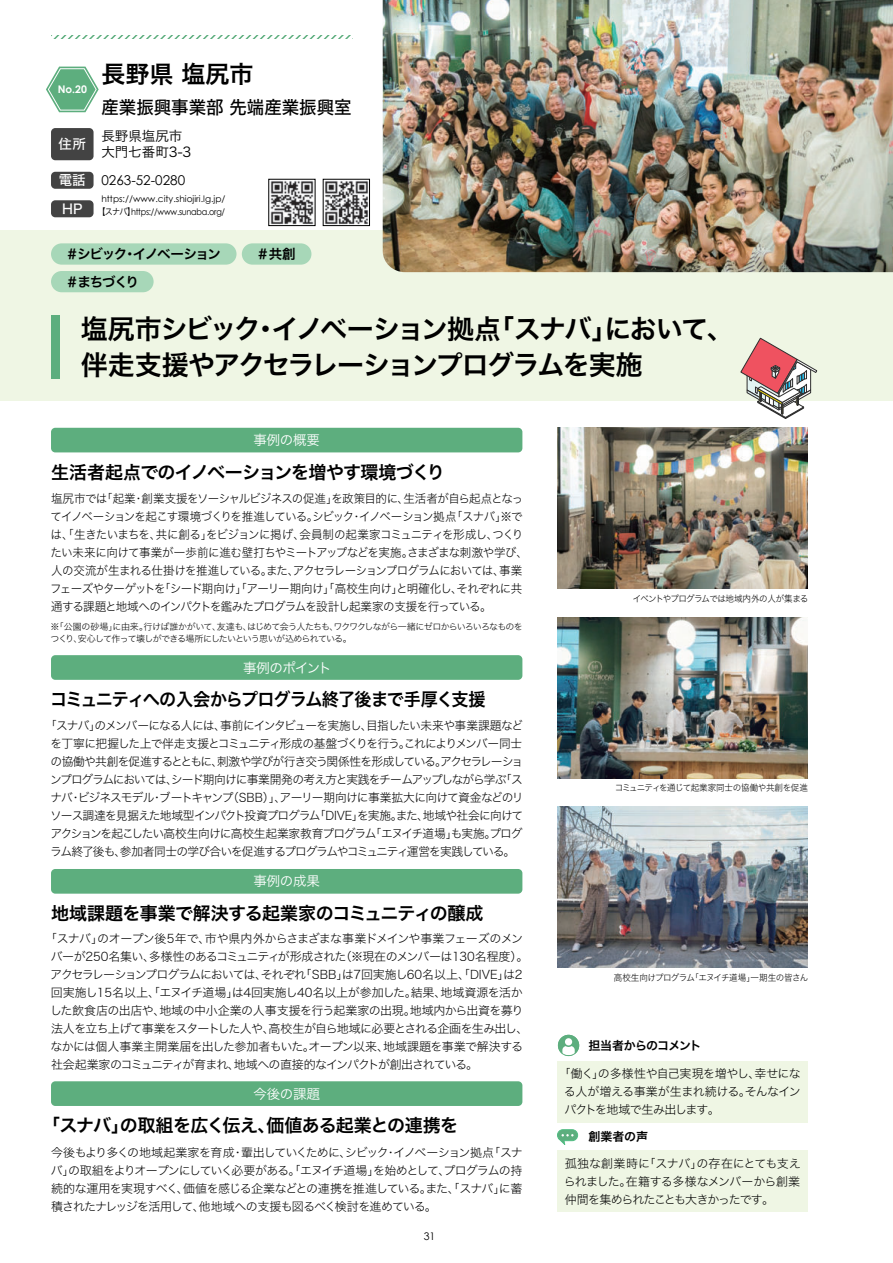
<style>
.page{position:relative;width:893px;height:1263px;background:#fff}
.page>*{position:absolute;margin:0;border:0;box-sizing:border-box;transform-origin:0 0}
.t1{font:27px/36px "Hiragino Sans W6";letter-spacing:-.06em;color:#000}
.t2{font:24px "Hiragino Sans W6";color:#000}
.t3{font:18px "Hiragino Sans W6";letter-spacing:-.04em;color:#000}
.t4{font:18px "Hiragino Sans W6";letter-spacing:-.04em;color:#000;scale:.95 1}
.t5{font:18px "Hiragino Sans W5";color:#000}
.t6{font:13.5px "Hiragino Sans W6";letter-spacing:-.09em;color:#000}
.t7{font:13.5px "Hiragino Sans W3";letter-spacing:-.03em;color:#fff}
.t8{font:13.5px "Century Gothic";color:#000}
.t9{font:13.5px/16.5px "Hiragino Sans W3";color:#000}
.t10{font:13.5px "Hiragino Sans W3";letter-spacing:-.055em;color:#fff}
.t11{font:13.5px "Hiragino Sans W5";color:#fff}
.t12{font:12px/18px "Hiragino Sans W2";letter-spacing:-.065em;color:#000;text-align:justify}
.t13{font:12px/18px "Hiragino Sans W2";letter-spacing:-.045em;color:#000}
.t14{font:12px/18px "Hiragino Sans W2";letter-spacing:-.065em;color:#000;scale:.96 1}
.t15{font:12px "Hiragino Sans W6";letter-spacing:-.07em;color:#000}
.t16{font:12px "Hiragino Sans W6";letter-spacing:-.02em;color:#000}
.t17{font:700 10.5px "Century Gothic";color:#fff}
.t18{font:10.5px "Century Gothic";color:#000}
.t19{font:9px/12px "Hiragino Sans W2";letter-spacing:-.07em;color:#000}
.t20{font:9px/12px "Century Gothic";color:#000;text-align:center}
.t21{font:9px "Hiragino Sans W2";letter-spacing:-.07em;color:#000;scale:.95 1}
.t22{font:9px "Hiragino Sans W2";letter-spacing:-.045em;color:#000;scale:.95 1}
.s1{font-family:"Hiragino Sans W5";color:#fff}
.s2{font-family:"Hiragino Sans W3"}
</style>
<div class="page">
<div style="left:557px;top:1150px;width:251px;height:62px;background:#eff6e4"></div>
<div style="left:557px;top:1060px;width:251px;height:62px;background:#eff6e4"></div>
<svg style="left:557px;top:1129px;width:21px;height:16px"></svg>
<svg style="left:558px;top:1035px;width:21px;height:21px"></svg>
<svg style="left:51px;top:36px;width:302px;height:3px"></svg>
<div style="left:0;top:230px;width:893px;height:170px;background:#eff6e4"></div>
<div style="left:51px;top:315px;width:9px;height:64px;background:#5dae7e"></div>
<div style="left:51px;top:428px;width:471px;height:24px;background:#5dae7e;border-radius:4px"></div>
<div style="left:51px;top:655px;width:471px;height:25px;background:#5dae7e;border-radius:4px"></div>
<div style="left:51px;top:869px;width:471px;height:25px;background:#5dae7e;border-radius:4px"></div>
<div style="left:51px;top:1081px;width:471px;height:25px;background:#5dae7e;border-radius:4px"></div>
<img style="left:383px;top:0;width:510px;height:272px">
<div style="left:51px;top:243px;width:186px;height:22px;background:#a7d7b8;border-radius:11px"></div>
<div style="left:242px;top:243px;width:69px;height:22px;background:#a7d7b8;border-radius:11px"></div>
<div style="left:51px;top:271px;width:103px;height:21px;background:#a7d7b8;border-radius:11px"></div>
<img style="left:271px;top:181px;width:42px;height:43px">
<img style="left:325px;top:181px;width:43px;height:43px">
<div style="left:323px;top:179px;width:47px;height:47px;border:1px solid #000"></div>
<img style="left:558px;top:617px;width:250px;height:161px">
<img style="left:558px;top:428px;width:250px;height:161px">
<img style="left:558px;top:806px;width:250px;height:161px">
<div style="left:51px;top:128px;width:43px;height:32px;background:#434343;border-radius:4px"></div>
<div style="left:51px;top:172px;width:43px;height:17px;background:#434343;border-radius:4px"></div>
<div style="left:51px;top:200px;width:43px;height:17px;background:#434343;border-radius:4px"></div>
<svg style="left:46px;top:67px;width:53px;height:45px"></svg>
<svg style="left:740px;top:337px;width:77px;height:82px"></svg>
<p class="t17" style="left:58px;top:83px;width:31px">No.20</p>
<h2 class="t2" style="left:101px;top:52px;width:153px">長野県 塩尻市</h2>
<h3 class="t5" style="left:101px;top:91px;width:252px">産業振興事業部 先端産業振興室</h3>
<p class="t9" style="left:101px;top:127px;width:92px">長野県塩尻市大門七番町3-3</p>
<p class="t11" style="left:59px;top:132px;width:29px">住所</p>
<p class="t8" style="left:59px;top:175px;width:128px"><span class="s1">電話</span> 0263-52-0280</p>
<p class="t11" style="left:62px;top:197px;width:22px">HP</p>
<p class="t20" style="left:97px;top:194px;width:130px">https://www.city.shiojiri.lg.jp/<span class="s2">【スナバ】</span>https://www.sunaba.org/</p>
<p class="t6" style="left:65px;top:242px;width:157px">＃シビック・イノベーション</p>
<p class="t6" style="left:256px;top:242px;width:41px">＃共創</p>
<p class="t6" style="left:65px;top:269px;width:75px">＃まちづくり</p>
<h1 class="t1" style="left:81px;top:310px;width:654px">塩尻市シビック・イノベーション拠点「スナバ」において、伴走支援やアクセラレーションプログラムを実施</h1>
<p class="t7" style="left:253px;top:428px;width:68px">事例の概要</p>
<h3 class="t3" style="left:51px;top:456px;width:395px">生活者起点でのイノベーションを増やす環境づくり</h3>
<p class="t14" style="left:50px;top:488px;width:499px">塩尻市では「起業・創業支援をソーシャルビジネスの促進」を政策目的に、生活者が自ら起点となってイノベーションを起こす環境づくりを推進している。シビック・イノベーション拠点「スナバ」※では、「生きたいまちを、共に創る」をビジョンに掲げ、会員制の起業家コミュニティを形成し、つくりたい未来に向けて事業が一歩前に進む壁打ちやミートアップなどを実施。さまざまな刺激や学び、人の交流が生まれる仕掛けを推進している。また、アクセラレーションプログラムにおいては、事業フェーズやターゲットを「シード期向け」「アーリー期向け」「高校生向け」と明確化し、それぞれに共通する課題と地域へのインパクトを鑑みたプログラムを設計し起業家の支援を行っている。</p>
<p class="t19" style="left:51px;top:620px;width:474px">※「公園の砂場」に由来。行けば誰かがいて、友達も、はじめて会う人たちも、ワクワクしながら一緒にゼロからいろいろなものをつくり、安心して作って壊しができる場所にしたいという思いが込められている。</p>
<p class="t10" style="left:243px;top:655px;width:90px">事例のポイント</p>
<h3 class="t4" style="left:50px;top:683px;width:460px">コミュニティへの入会からプログラム終了後まで手厚く支援</h3>
<p class="t12" style="left:45px;top:716px;width:480px;text-align:center">「スナバ」のメンバーになる人には、事前にインタビューを実施し、目指したい未来や事業課題などを丁寧に把握した上で伴走支援とコミュニティ形成の基盤づくりを行う。これによりメンバー同士の協働や共創を促進するとともに、刺激や学びが行き交う関係性を形成している。アクセラレーションプログラムにおいては、シード期向けに事業開発の考え方と実践をチームアップしながら学ぶ「スナバ・ビジネスモデル・ブートキャンプ（SBB）」、アーリー期向けに事業拡大に向けて資金などのリソース調達を見据えた地域型インパクト投資プログラム「DIVE」を実施。また、地域や社会に向けてアクションを起こしたい高校生向けに高校生起業家教育プログラム「エヌイチ道場」も実施。プログラム終了後も、参加者同士の学び合いを促進するプログラムやコミュニティ運営を実践している。</p>
<p class="t7" style="left:253px;top:869px;width:68px">事例の成果</p>
<h3 class="t3" style="left:51px;top:897px;width:434px">地域課題を事業で解決する起業家のコミュニティの醸成</h3>
<p class="t13" style="left:50px;top:928px;width:480px;text-indent:-5px">「スナバ」のオープン後5年で、市や県内外からさまざまな事業ドメインや事業フェーズのメンバーが250名集い、多様性のあるコミュニティが形成された（※現在のメンバーは130名程度）。アクセラレーションプログラムにおいては、それぞれ「SBB」は7回実施し60名以上、「DIVE」は2回実施し15名以上、「エヌイチ道場」は4回実施し40名以上が参加した。結果、地域資源を活かした飲食店の出店や、地域の中小企業の人事支援を行う起業家の出現。地域内から出資を募り法人を立ち上げて事業をスタートした人や、高校生が自ら地域に必要とされる企画を生み出し、なかには個人事業主開業届を出した参加者もいた。オープン以来、地域課題を事業で解決する社会起業家のコミュニティが育まれ、地域への直接的なインパクトが創出されている。</p>
<p class="t7" style="left:253px;top:1081px;width:68px">今後の課題</p>
<h3 class="t3" style="left:42px;top:1109px;width:418px">「スナバ」の取組を広く伝え、価値ある起業との連携を</h3>
<p class="t12" style="left:51px;top:1142px;width:474px">今後もより多くの地域起業家を育成・輩出していくために、シビック・イノベーション拠点「スナバ」の取組をよりオープンにしていく必要がある。「エヌイチ道場」を始めとして、プログラムの持続的な運用を実現すべく、価値を感じる企業などとの連携を推進している。また、「スナバ」に蓄積されたナレッジを活用して、他地域への支援も図るべく検討を進めている。</p>
<p class="t18" style="left:424px;top:1232px;width:13px">31</p>
<p class="t21" style="left:633px;top:590px;width:186px">イベントやプログラムでは地域内外の人が集まる</p>
<p class="t22" style="left:615px;top:780px;width:205px">コミュニティを通じて起業家同士の協働や共創を促進</p>
<p class="t21" style="left:614px;top:969px;width:206px">高校生向けプログラム「エヌイチ道場」一期生の皆さん</p>
<p class="t15" style="left:588px;top:1034px;width:114px">担当者からのコメント</p>
<p class="t12" style="left:564px;top:1064px;width:238px;text-indent:-5px">「働く」の多様性や自己実現を増やし、幸せになる人が増える事業が生まれ続ける。そんなインパクトを地域で生み出します。</p>
<p class="t16" style="left:588px;top:1125px;width:61px">創業者の声</p>
<p class="t12" style="left:564px;top:1153px;width:238px">孤独な創業時に「スナバ」の存在にとても支えられました。在籍する多様なメンバーから創業仲間を集められたことも大きかったです。</p>
</div>
